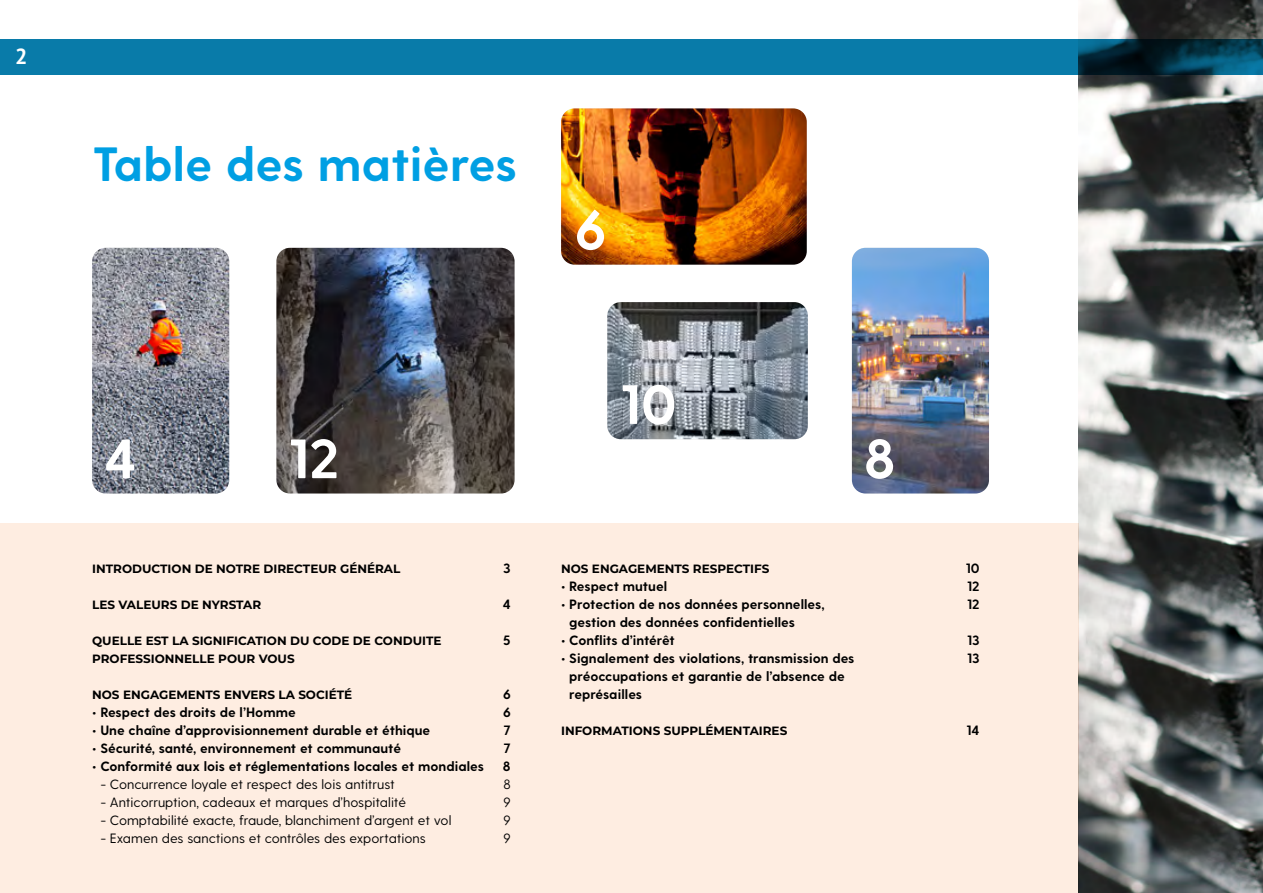
<style>
.page{position:relative;width:1263px;height:893px;background:#fff}
.page>*{position:absolute;margin:0;border:0;box-sizing:border-box;transform-origin:0 0}
.t1{font:700 55.2px "Greycliff CF";color:#fff}
.t2{font:700 48px "Greycliff CF";color:#009fe3}
.t3{font:700 21.75px "PT Sans";color:#fff}
.t4{font:700 13.5px/18px "Greycliff CF";color:#000}
.t5{font:13.5px "Greycliff CF";color:#000}
.t6{font:700 12px "Montserrat";color:#000}
</style>
<div class="page">
<img style="left:607px;top:302px;width:201px;height:137px">
<img style="left:852px;top:248px;width:137px;height:245px">
<div style="left:0;top:523px;width:1078px;height:370px;background:#feede1"></div>
<div style="left:0;top:39px;width:1263px;height:36px;background:#097ba9"></div>
<img style="left:1078px;top:0;width:185px;height:893px">
<img style="left:92px;top:248px;width:137px;height:245px">
<img style="left:276px;top:248px;width:238px;height:245px">
<img style="left:561px;top:108px;width:246px;height:157px">
<h3 class="t3" style="left:15px;top:42px;width:14px">2</h3>
<h2 class="t2" style="left:92px;top:135px;width:427px">Table des matières</h2>
<h1 class="t1" style="left:575px;top:197px;width:33px">6</h1>
<h1 class="t1" style="left:620px;top:371px;width:58px">10</h1>
<h1 class="t1" style="left:104px;top:426px;width:34px">4</h1>
<h1 class="t1" style="left:288px;top:426px;width:53px">12</h1>
<h1 class="t1" style="left:864px;top:426px;width:33px">8</h1>
<p class="t6" style="left:92px;top:560px;width:310px">INTRODUCTION DE NOTRE DIRECTEUR GÉNÉRAL</p>
<p class="t4" style="left:503px;top:560px;width:9px">3</p>
<p class="t6" style="left:92px;top:596px;width:171px">LES VALEURS DE NYRSTAR</p>
<p class="t4" style="left:503px;top:596px;width:9px">4</p>
<p class="t6" style="left:92px;top:632px;width:351px">QUELLE EST LA SIGNIFICATION DU CODE DE CONDUITE</p>
<p class="t4" style="left:503px;top:632px;width:9px">5</p>
<p class="t6" style="left:92px;top:650px;width:204px">PROFESSIONNELLE POUR VOUS</p>
<p class="t6" style="left:92px;top:686px;width:262px">NOS ENGAGEMENTS ENVERS LA SOCIÉTÉ</p>
<p class="t4" style="left:503px;top:686px;width:9px">6</p>
<p class="t4" style="left:92px;top:704px;width:205px">• Respect des droits de l’Homme</p>
<p class="t4" style="left:503px;top:704px;width:9px">6</p>
<p class="t4" style="left:92px;top:722px;width:340px">• Une chaîne d’approvisionnement durable et éthique</p>
<p class="t4" style="left:503px;top:722px;width:9px">7</p>
<p class="t4" style="left:92px;top:740px;width:310px">• Sécurité, santé, environnement et communauté</p>
<p class="t4" style="left:503px;top:740px;width:9px">7</p>
<p class="t4" style="left:92px;top:758px;width:393px">• Conformité aux lois et réglementations locales et mondiales</p>
<p class="t4" style="left:503px;top:758px;width:9px">8</p>
<p class="t5" style="left:100px;top:776px;width:296px">- Concurrence loyale et respect des lois antitrust</p>
<p class="t5" style="left:503px;top:776px;width:9px">8</p>
<p class="t5" style="left:100px;top:794px;width:307px">- Anticorruption, cadeaux et marques d’hospitalité</p>
<p class="t5" style="left:503px;top:794px;width:9px">9</p>
<p class="t5" style="left:100px;top:812px;width:353px">- Comptabilité exacte, fraude, blanchiment d’argent et vol</p>
<p class="t5" style="left:503px;top:812px;width:9px">9</p>
<p class="t5" style="left:100px;top:830px;width:327px">- Examen des sanctions et contrôles des exportations</p>
<p class="t5" style="left:503px;top:830px;width:9px">9</p>
<p class="t6" style="left:561px;top:560px;width:210px">NOS ENGAGEMENTS RESPECTIFS</p>
<p class="t4" style="left:966px;top:560px;width:15px">10</p>
<p class="t4" style="left:561px;top:578px;width:108px">• Respect mutuel</p>
<p class="t4" style="left:967px;top:578px;width:14px">12</p>
<p class="t4" style="left:561px;top:596px;width:265px">• Protection de nos données personnelles,</p>
<p class="t4" style="left:967px;top:596px;width:14px">12</p>
<p class="t4" style="left:569px;top:614px;width:227px">gestion des données confidentielles</p>
<p class="t4" style="left:561px;top:632px;width:115px">• Conflits d’intérêt</p>
<p class="t4" style="left:967px;top:632px;width:14px">13</p>
<p class="t4" style="left:561px;top:650px;width:295px">• Signalement des violations, transmission des</p>
<p class="t4" style="left:967px;top:650px;width:14px">13</p>
<p class="t4" style="left:569px;top:668px;width:277px">préoccupations et garantie de l’absence de représailles</p>
<p class="t6" style="left:561px;top:722px;width:228px">INFORMATIONS SUPPLÉMENTAIRES</p>
<p class="t4" style="left:966px;top:722px;width:15px">14</p>
</div>
